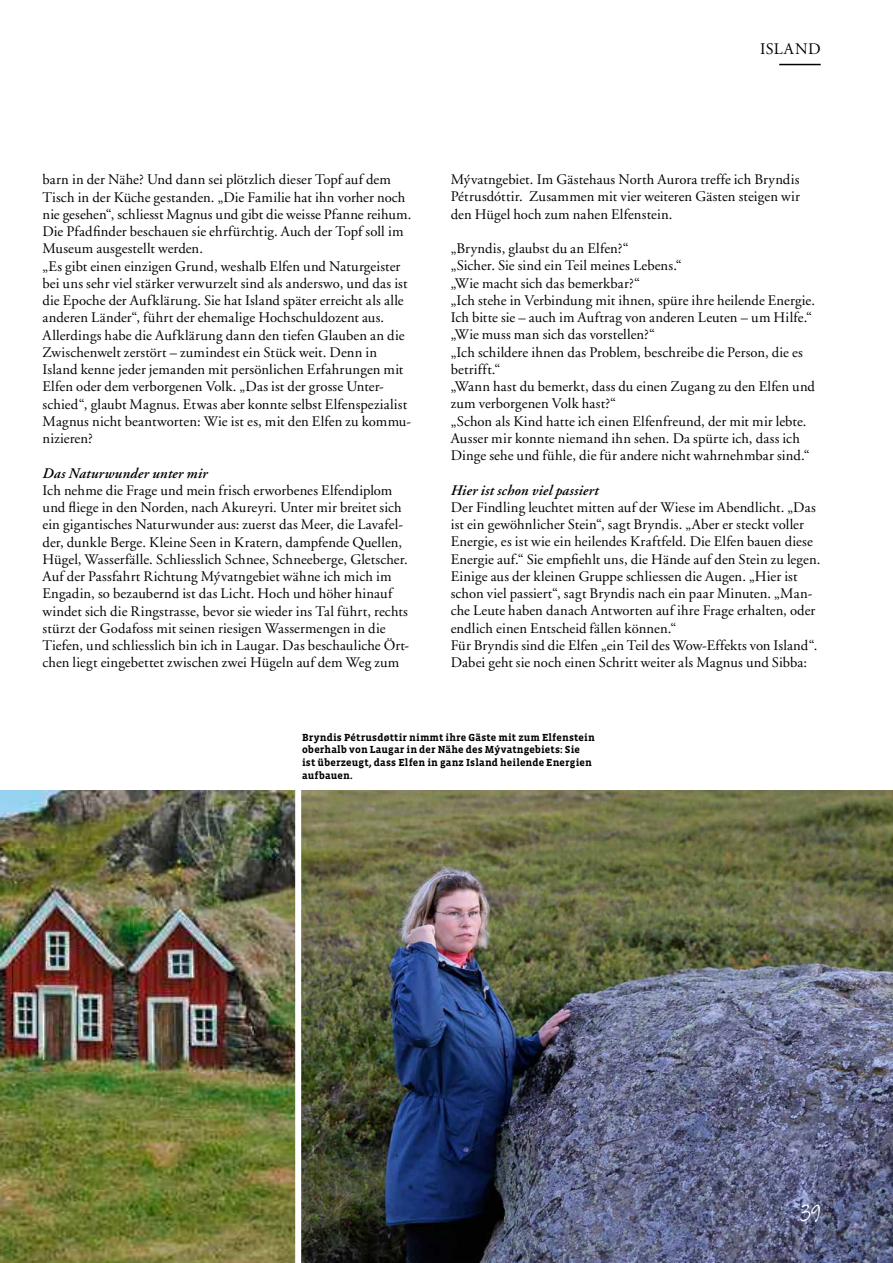
<style>
.page{position:relative;width:893px;height:1263px;background:#fff}
.page>*{position:absolute;margin:0;border:0;box-sizing:border-box;transform-origin:0 0}
.t1{font:30px "Suomi Hand Script";color:#fff}
.t2{font:16.2px "Adobe Garamond LT";letter-spacing:.03em;color:#000}
.t3{font:14.7px/17.2px "Adobe Garamond LT";letter-spacing:.01em;color:#000}
.t4{font:italic 600 14.7px "Adobe Garamond LT";letter-spacing:.015em;color:#000}
.t5{font:700 10.5px/12.8px "Vista Slab OT";letter-spacing:.015em;color:#000}
</style>
<div class="page">
<img style="left:0;top:791px;width:295px;height:472px">
<img style="left:301px;top:791px;width:592px;height:472px">
<hr style="left:779px;top:64px;width:42px;height:1px;background:#000">
<p class="t2" style="left:760px;top:40px;width:62px">island</p>
<p class="t3" style="left:43px;top:171px;width:370px">barn in der Nähe? Und dann sei plötzlich dieser Topf auf dem Tisch in der Küche gestanden. „Die Familie hat ihn vorher noch nie gesehen“, schliesst Magnus und gibt die weisse Pfanne reihum.<br>Die Pfadfinder beschauen sie ehrfürchtig. Auch der Topf soll im Museum ausgestellt werden.<br>„Es gibt einen einzigen Grund, weshalb Elfen und Naturgeister bei uns sehr viel stärker verwurzelt sind als anderswo, und das ist die Epoche der Aufklärung. Sie hat Island später erreicht als alle anderen Länder“, führt der ehemalige Hochschuldozent aus.<br>Allerdings habe die Aufklärung dann den tiefen Glauben an die Zwischenwelt zerstört – zumindest ein Stück weit. Denn in Island kenne jeder jemanden mit persönlichen Erfahrungen mit Elfen oder dem verborgenen Volk. „Das ist der grosse Unter&shy;schied“, glaubt Magnus. Etwas aber konnte selbst Elfenspezialist Magnus nicht beantworten: Wie ist es, mit den Elfen zu kommu&shy;nizieren?</p>
<p class="t4" style="left:43px;top:464px;width:167px">Das Naturwunder unter mir</p>
<p class="t3" style="left:43px;top:481px;width:368px">Ich nehme die Frage und mein frisch erworbenes Elfendiplom und fliege in den Norden, nach Akureyri. Unter mir breitet sich ein gigantisches Naturwunder aus: zuerst das Meer, die Lavafel&shy;der, dunkle Berge. Kleine Seen in Kratern, dampfende Quellen, Hügel, Wasserfälle. Schliesslich Schnee, Schneeberge, Gletscher.<br>Auf der Passfahrt Richtung Mývatngebiet wähne ich mich im Engadin, so bezaubernd ist das Licht. Hoch und höher hinauf windet sich die Ringstrasse, bevor sie wieder ins Tal führt, rechts stürzt der Godafoss mit seinen riesigen Wassermengen in die Tiefen, und schliesslich bin ich in Laugar. Das beschauliche Ört&shy;chen liegt eingebettet zwischen zwei Hügeln auf dem Weg zum</p>
<p class="t3" style="left:451px;top:171px;width:351px;text-align:justify">Mývatngebiet. Im Gästehaus North Aurora treffe ich Bryndis Pétrusdóttir. Zusammen mit vier weiteren Gästen steigen wir den Hügel hoch zum nahen Elfenstein.</p>
<p class="t3" style="left:451px;top:240px;width:366px">„Bryndis, glaubst du an Elfen?“<br>„Sicher. Sie sind ein Teil meines Lebens.“<br>„Wie macht sich das bemerkbar?“<br>„Ich stehe in Verbindung mit ihnen, spüre ihre heilende Energie.<br>Ich bitte sie – auch im Auftrag von anderen Leuten – um Hilfe.“ „Wie muss man sich das vorstellen?“<br>„Ich schildere ihnen das Problem, beschreibe die Person, die es betrifft.“<br>„Wann hast du bemerkt, dass du einen Zugang zu den Elfen und zum verborgenen Volk hast?“<br>„Schon als Kind hatte ich einen Elfenfreund, der mit mir lebte.<br>Ausser mir konnte niemand ihn sehen. Da spürte ich, dass ich Dinge sehe und fühle, die für andere nicht wahrnehmbar sind.“</p>
<p class="t4" style="left:451px;top:481px;width:149px">Hier ist schon viel passiert</p>
<p class="t3" style="left:451px;top:499px;width:371px">Der Findling leuchtet mitten auf der Wiese im Abendlicht. „Das ist ein gewöhnlicher Stein“, sagt Bryndis. „Aber er steckt voller Energie, es ist wie ein heilendes Kraftfeld. Die Elfen bauen diese Energie auf.“ Sie empfiehlt uns, die Hände auf den Stein zu legen.<br>Einige aus der kleinen Gruppe schliessen die Augen. „Hier ist schon viel passiert“, sagt Bryndis nach ein paar Minuten. „Man&shy;che Leute haben danach Antworten auf ihre Frage erhalten, oder endlich einen Entscheid fällen können.“<br>Für Bryndis sind die Elfen „ein Teil des Wow-Effekts von Island“.<br>Dabei geht sie noch einen Schritt weiter als Magnus und Sibba:</p>
<p class="t5" style="left:302px;top:731px;width:294px">Bryndis Pétrusdøttir nimmt ihre Gäste mit zum Elfenstein oberhalb von Laugar in der Nähe des Mývatngebiets: Sie ist überzeugt, dass Elfen in ganz Island heilende Energien aufbauen.</p>
<h1 class="t1" style="left:801px;top:1197px;width:21px">39</h1>
</div>
